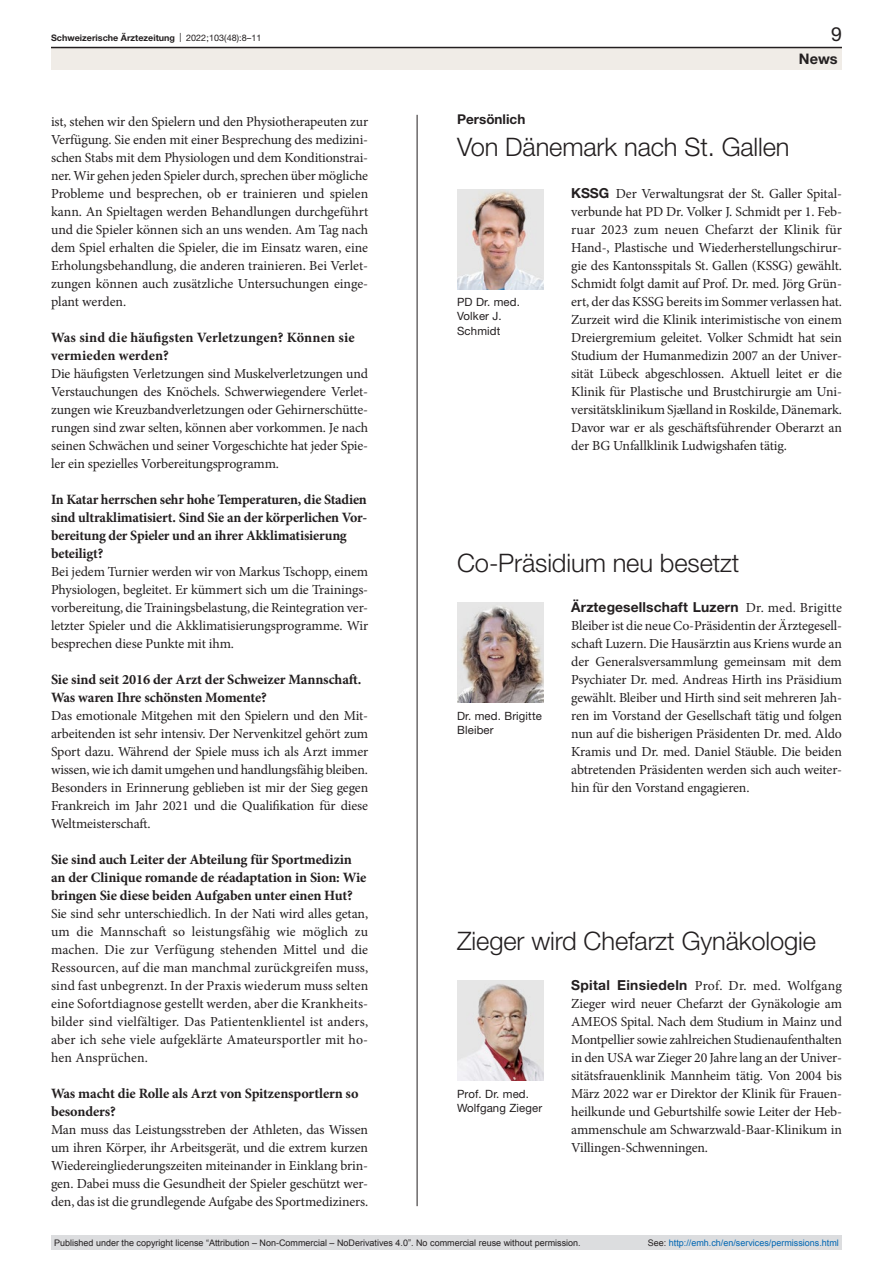
<style>
.page{position:relative;width:893px;height:1263px;background:#fff}
.page>*{position:absolute;margin:0;border:0;box-sizing:border-box;transform-origin:0 0}
.article-title-L17{font:300 25.5px "Helvetica Neue LT Pro";letter-spacing:-.005em;color:#231f20}
.t1{font:19.5px "Helvetica Neue LT Pro";color:#231f20}
.t2{font:700 14.55px "Helvetica Neue LT Pro";color:#231f20}
.interview-question{font:700 14.25px/18px "Minion Pro";letter-spacing:-.01em;color:#231f20}
.interview-question-2{font:700 14.25px/18px "Minion Pro";letter-spacing:.01em;color:#231f20}
.interview-answer{font:13.8px/18px "Minion Pro";letter-spacing:-.01em;color:#231f20;text-align:justify}
.paragraph{font:13.8px/18px "Minion Pro";letter-spacing:-.01em;color:#231f20;text-align:justify}
.pre-heading{font:700 13.5px "Helvetica Neue LT Pro";color:#231f20}
.figure-caption{font:11.4px/14.2px "Helvetica Neue LT Pro";letter-spacing:.01em;color:#231f20}
.t3{font:9px "Arial";color:#231f20}
.t4{font:9px "Arial";color:#0066b3}
.t5{font:700 9px "Helvetica Neue LT Pro";color:#231f20}
.s1{font-weight:400}
.s2{font-family:"Helvetica Neue LT Pro";font-weight:700}
.s3{color:#231f20}
</style>
<div class="page">
<hr style="left:417px;top:115px;width:1px;height:1091px;background:#231f20">
<img style="left:457px;top:189px;width:87px;height:100px">
<img style="left:457px;top:980px;width:87px;height:100px">
<img style="left:457px;top:602px;width:87px;height:100px">
<div style="left:51px;top:48px;width:791px;height:22px;background:#f0ece7"></div>
<hr style="left:51px;top:47px;width:791px;height:1px;background:#231f20">
<div style="left:51px;top:1235px;width:791px;height:15px;background:#dcdddf"></div>
<p class="t5" style="left:51px;top:32px;width:212px">Schweizerische Ärztezeitung <span class="s1">| 2022;103(48):8–11</span></p>
<h2 class="t1" style="left:831px;top:22px;width:12px">9</h2>
<p class="interview-answer" style="left:51px;top:113px;width:319px">ist, stehen wir den Spielern und den Physiotherapeuten zur Verfügung. Sie enden mit einer Besprechung des medizini&shy;schen Stabs mit dem Physiologen und dem Konditionstrai&shy;ner. Wir gehen jeden Spieler durch, sprechen über mögliche Probleme und besprechen, ob er trainieren und spielen kann. An Spieltagen werden Behandlungen durchgeführt und die Spieler können sich an uns wenden. Am Tag nach dem Spiel erhalten die Spieler, die im Einsatz waren, eine Erholungsbehandlung, die anderen trainieren. Bei Verlet&shy;zungen können auch zusätzliche Untersuchungen einge&shy;plant werden.</p>
<p class="interview-question-2" style="left:51px;top:328px;width:305px">Was sind die häufigsten Verletzungen? Können sie vermieden werden?</p>
<p class="interview-answer" style="left:51px;top:365px;width:319px">Die häufigsten Verletzungen sind Muskelverletzungen und Verstauchungen des Knöchels. Schwerwiegendere Verlet&shy;zungen wie Kreuzbandverletzungen oder Gehirnerschütte&shy;rungen sind zwar selten, können aber vorkommen. Je nach seinen Schwächen und seiner Vorgeschichte hat jeder Spie&shy;ler ein spezielles Vorbereitungsprogramm.</p>
<p class="interview-question" style="left:51px;top:490px;width:318px">In Katar herrschen sehr hohe Temperaturen, die Stadien sind ultraklimatisiert. Sind Sie an der körperlichen Vor&shy;bereitung der Spieler und an ihrer Akklimatisierung beteiligt?</p>
<p class="interview-answer" style="left:51px;top:563px;width:319px">Bei jedem Turnier werden wir von Markus Tschopp, einem Physiologen, begleitet. Er kümmert sich um die Trainings&shy;vorbereitung, die Trainingsbelastung, die Reintegration ver&shy;letzter Spieler und die Akklimatisierungsprogramme. Wir besprechen diese Punkte mit ihm.</p>
<p class="interview-question" style="left:51px;top:670px;width:312px">Sie sind seit 2016 der Arzt der Schweizer Mannschaft.<br>Was waren Ihre schönsten Momente?</p>
<p class="interview-answer" style="left:51px;top:707px;width:319px">Das emotionale Mitgehen mit den Spielern und den Mit&shy;arbeitenden ist sehr intensiv. Der Nervenkitzel gehört zum Sport dazu. Während der Spiele muss ich als Arzt immer wissen, wie ich damit umgehen und handlungsfähig bleiben.<br>Besonders in Erinnerung geblieben ist mir der Sieg gegen Frankreich im Jahr 2021 und die Qualifikation für diese Weltmeisterschaft.</p>
<p class="interview-question" style="left:51px;top:850px;width:317px">Sie sind auch Leiter der Abteilung für Sportmedizin an der Clinique romande de réadaptation in Sion: Wie bringen Sie diese beiden Aufgaben unter einen Hut?</p>
<p class="interview-answer" style="left:51px;top:905px;width:319px">Sie sind sehr unterschiedlich. In der Nati wird alles getan, um die Mannschaft so leistungsfähig wie möglich zu machen. Die zur Verfügung stehenden Mittel und die Ressourcen, auf die man manchmal zurückgreifen muss, sind fast unbegrenzt. In der Praxis wiederum muss selten eine Sofortdiagnose gestellt werden, aber die Krankheits&shy;bilder sind vielfältiger. Das Patientenklientel ist anders, aber ich sehe viele aufgeklärte Amateursportler mit ho&shy;hen Ansprüchen.</p>
<p class="interview-question" style="left:51px;top:1084px;width:309px">Was macht die Rolle als Arzt von Spitzensportlern so besonders?</p>
<p class="interview-answer" style="left:51px;top:1121px;width:319px">Man muss das Leistungsstreben der Athleten, das Wissen um ihren Körper, ihr Arbeitsgerät, und die extrem kurzen Wiedereingliederungszeiten miteinander in Einklang brin&shy;gen. Dabei muss die Gesundheit der Spieler geschützt wer&shy;den, das ist die grundlegende Aufgabe des Sportmediziners.</p>
<p class="t2" style="left:799px;top:49px;width:40px">News</p>
<p class="pre-heading" style="left:457px;top:111px;width:70px">Persönlich</p>
<p class="article-title-L17" style="left:457px;top:132px;width:334px">Von Dänemark nach St. Gallen</p>
<p class="figure-caption" style="left:457px;top:295px;width:64px">PD Dr. med.<br>Volker J.<br>Schmidt</p>
<p class="paragraph" style="left:571px;top:185px;width:272px"><span class="s2">KSSG</span> Der Verwaltungsrat der St. Galler Spital&shy;verbunde hat PD Dr. Volker J. Schmidt per 1. Feb&shy;ruar 2023 zum neuen Chefarzt der Klinik für Hand-, Plastische und Wiederherstellungschirur&shy;gie des Kantonsspitals St. Gallen (KSSG) gewählt.<br>Schmidt folgt damit auf Prof. Dr. med. Jörg Grün&shy;ert, der das KSSG bereits im Sommer verlassen hat.<br>Zurzeit wird die Klinik interimistische von einem Dreiergremium geleitet. Volker Schmidt hat sein Studium der Humanmedizin 2007 an der Univer&shy;sität Lübeck abgeschlossen. Aktuell leitet er die Klinik für Plastische und Brustchirurgie am Uni&shy;versitätsklinikum Sjælland in Roskilde, Dänemark.<br>Davor war er als geschäftsführender Oberarzt an der BG Unfallklinik Ludwigshafen tätig.</p>
<p class="article-title-L17" style="left:457px;top:547px;width:284px">Co-Präsidium neu besetzt</p>
<p class="figure-caption" style="left:457px;top:709px;width:86px">Dr. med. Brigitte<br>Bleiber</p>
<p class="paragraph" style="left:571px;top:599px;width:272px"><span class="s2">Ärztegesellschaft Luzern</span> Dr. med. Brigitte Bleiber ist die neue Co-Präsidentin der Ärztegesell&shy;schaft Luzern. Die Hausärztin aus Kriens wurde an der Generalsversammlung gemeinsam mit dem Psychiater Dr. med. Andreas Hirth ins Präsidium gewählt. Bleiber und Hirth sind seit mehreren Jah&shy;ren im Vorstand der Gesellschaft tätig und folgen nun auf die bisherigen Präsidenten Dr. med. Aldo Kramis und Dr. med. Daniel Stäuble. Die beiden abtretenden Präsidenten werden sich auch weiter&shy;hin für den Vorstand engagieren.</p>
<p class="article-title-L17" style="left:457px;top:925px;width:360px">Zieger wird Chefarzt Gynäkologie</p>
<p class="figure-caption" style="left:457px;top:1087px;width:87px">Prof. Dr. med.<br>Wolfgang Zieger</p>
<p class="paragraph" style="left:571px;top:977px;width:272px"><span class="s2">Spital Einsiedeln</span> Prof. Dr. med. Wolfgang Zieger wird neuer Chefarzt der Gynäkologie am AMEOS Spital. Nach dem Studium in Mainz und Montpellier sowie zahlreichen Studienaufenthalten in den USA war Zieger 20 Jahre lang an der Univer&shy;sitätsfrauenklinik Mannheim tätig. Von 2004 bis März 2022 war er Direktor der Klinik für Frauen&shy;heilkunde und Geburtshilfe sowie Leiter der Heb&shy;ammenschule am Schwarzwald-Baar-Klinikum in Villingen-Schwenningen.</p>
<p class="t3" style="left:54px;top:1237px;width:528px">Published under the copyright license “Attribution – Non-Commercial – NoDerivatives 4.0”. No commercial reuse without permission.</p>
<p class="t4" style="left:648px;top:1237px;width:193px"><span class="s3">See:</span> http://emh.ch/en/services/permissions.html</p>
</div>
